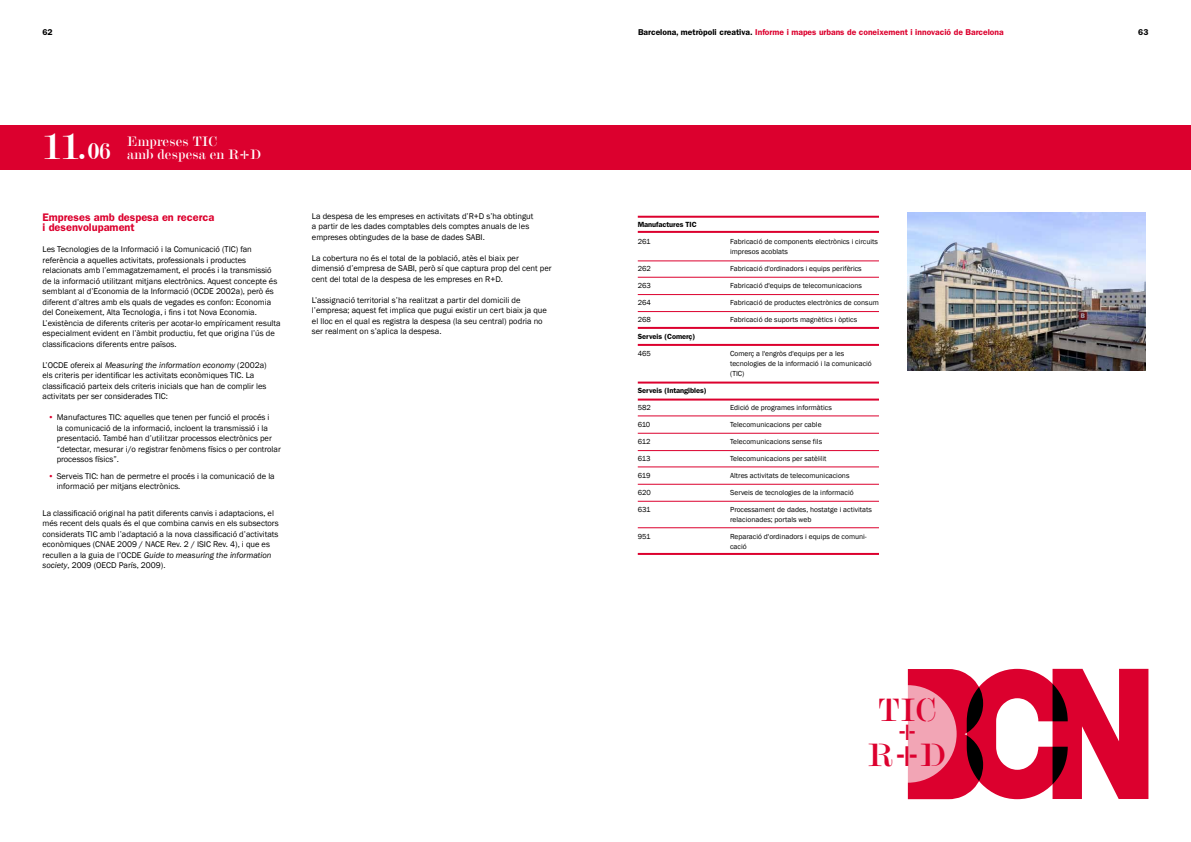
<style>
.page{position:relative;width:1191px;height:842px;background:#fff}
.page>*{position:absolute;margin:0;border:0;box-sizing:border-box;transform-origin:0 0}
.t1{font:40px "Modern";color:#fff}
.t2{font:33.2px "Modern Stencil";color:#dc002e}
.t3{font:25.8px "Modern Stencil";color:#dc002e}
.t4{font:14px/13px "Modern Stencil";color:#fff}
.t5{font:600 11px/10.5px "Franklin Gothic";color:#dc002e}
.t6{font:8.5px/10.5px "Franklin Gothic";color:#000}
.t7{font:600 8.5px "Franklin Gothic";color:#dc002e}
.t8{font:600 8.5px "Franklin Gothic";color:#000}
.t9{font:7.5px/10px "Franklin Gothic";color:#000}
.t10{font:600 7.5px "Franklin Gothic";letter-spacing:-.01em;color:#000}
.s1{color:#000}
.s2{font-size:25px}
.s3{font-style:italic}
.s4{color:#dc002e}
</style>
<div class="page">
<div style="left:595px;top:125px;width:596px;height:45px;background:#dc002e"></div>
<div style="left:0;top:125px;width:595px;height:45px;background:#dc002e"></div>
<hr style="left:638px;top:261px;width:241px;height:1px;background:#dc002e">
<hr style="left:638px;top:382px;width:241px;height:2px;background:#dc002e">
<hr style="left:638px;top:399px;width:241px;height:2px;background:#dc002e">
<hr style="left:638px;top:553px;width:241px;height:2px;background:#dc002e">
<hr style="left:638px;top:277px;width:241px;height:1px;background:#dc002e">
<hr style="left:638px;top:327px;width:241px;height:2px;background:#dc002e">
<hr style="left:638px;top:344px;width:241px;height:2px;background:#dc002e">
<hr style="left:638px;top:311px;width:241px;height:1px;background:#dc002e">
<hr style="left:638px;top:294px;width:241px;height:1px;background:#dc002e">
<hr style="left:638px;top:416px;width:241px;height:1px;background:#dc002e">
<hr style="left:638px;top:450px;width:241px;height:1px;background:#dc002e">
<hr style="left:638px;top:501px;width:241px;height:1px;background:#dc002e">
<hr style="left:638px;top:527px;width:241px;height:1px;background:#dc002e">
<hr style="left:638px;top:467px;width:241px;height:1px;background:#dc002e">
<hr style="left:638px;top:433px;width:241px;height:1px;background:#dc002e">
<hr style="left:638px;top:484px;width:241px;height:1px;background:#dc002e">
<hr style="left:638px;top:231px;width:241px;height:2px;background:#dc002e">
<hr style="left:638px;top:216px;width:241px;height:2px;background:#dc002e">
<svg style="left:908px;top:669px;width:240px;height:130px"></svg>
<svg style="left:859px;top:685px;width:97px;height:98px"></svg>
<img style="left:907px;top:213px;width:238px;height:158px">
<p class="t8" style="left:43px;top:27px;width:12px">62</p>
<p class="t7" style="left:638px;top:27px;width:367px"><span class="s1">Barcelona, metròpoli creativa.</span> Informe i mapes urbans de coneixement i innovació de Barcelona</p>
<p class="t8" style="left:1138px;top:27px;width:12px">63</p>
<h1 class="t1" style="left:43px;top:127px;width:70px">11.<span class="s2">06</span></h1>
<h3 class="t4" style="left:127px;top:134px;width:136px">Empreses TIC<br>amb despesa en R+D</h3>
<p class="t5" style="left:43px;top:212px;width:173px">Empreses amb despesa en recerca i desenvolupament</p>
<p class="t6" style="left:43px;top:244px;width:240px">Les Tecnologies de la Informació i la Comunicació (TIC) fan referència a aquelles activitats, professionals i productes relacionats amb l’emmagatzemament, el procés i la transmissió de la informació utilitzant mitjans electrònics. Aquest concepte és semblant al d’Economia de la Informació (OCDE 2002a), però és diferent d’altres amb els quals de vegades es confon: Economia del Coneixement, Alta Tecnologia, i fins i tot Nova Economia.<br>L’existència de diferents criteris per acotar-lo empíricament resulta especialment evident en l’àmbit productiu, fet que origina l’ús de classificacions diferents entre països.</p>
<p class="t6" style="left:43px;top:360px;width:226px">L’OCDE ofereix al <span class="s3">Measuring the information economy</span> (2002a) els criteris per identificar les activitats econòmiques TIC. La classificació parteix dels criteris inicials que han de complir les activitats per ser considerades TIC:</p>
<p class="t6" style="left:57px;top:412px;width:226px;text-indent:-8px"><span class="s4">•</span> Manufactures TIC: aquelles que tenen per funció el procés i<br>la comunicació de la informació, incloent la transmissió i la presentació. També han d’utilitzar processos electrònics per “detectar, mesurar i/o registrar fenòmens físics o per controlar processos físics”.</p>
<p class="t6" style="left:57px;top:471px;width:219px;text-indent:-8px"><span class="s4">•</span> Serveis TIC: han de permetre el procés i la comunicació de la informació per mitjans electrònics.</p>
<p class="t6" style="left:43px;top:508px;width:238px">La classificació original ha patit diferents canvis i adaptacions, el més recent dels quals és el que combina canvis en els subsectors considerats TIC amb l’adaptació a la nova classificació d’activitats econòmiques (CNAE 2009 / NACE Rev. 2 / ISIC Rev. 4), i que es recullen a la guia de l’OCDE <span class="s3">Guide to measuring the information society</span>, 2009 (OECD París, 2009).</p>
<p class="t6" style="left:312px;top:211px;width:223px">La despesa de les empreses en activitats d’R+D s’ha obtingut a partir de les dades comptables dels comptes anuals de les empreses obtingudes de la base de dades SABI.</p>
<p class="t6" style="left:312px;top:253px;width:241px">La cobertura no és el total de la població, atès el biaix per dimensió d’empresa de SABI, però sí que captura prop del cent per cent del total de la despesa de les empreses en R+D.</p>
<p class="t6" style="left:312px;top:295px;width:236px">L’assignació territorial s’ha realitzat a partir del domicili de l’empresa; aquest fet implica que pugui existir un cert biaix ja que el lloc en el qual es registra la despesa (la seu central) podria no ser realment on s’aplica la despesa.</p>
<p class="t10" style="left:638px;top:220px;width:60px">Manufactures TIC</p>
<p class="t9" style="left:638px;top:237px;width:14px">261</p>
<p class="t9" style="left:638px;top:264px;width:15px">262</p>
<p class="t9" style="left:638px;top:281px;width:15px">263</p>
<p class="t9" style="left:638px;top:298px;width:15px">264</p>
<p class="t9" style="left:638px;top:315px;width:15px">268</p>
<p class="t10" style="left:638px;top:332px;width:59px">Serveis (Comerç)</p>
<p class="t9" style="left:638px;top:349px;width:15px">465</p>
<p class="t10" style="left:638px;top:386px;width:70px">Serveis (Intangibles)</p>
<p class="t9" style="left:638px;top:403px;width:15px">582</p>
<p class="t9" style="left:638px;top:420px;width:14px">610</p>
<p class="t9" style="left:638px;top:437px;width:14px">612</p>
<p class="t9" style="left:638px;top:454px;width:14px">613</p>
<p class="t9" style="left:638px;top:471px;width:14px">619</p>
<p class="t9" style="left:638px;top:488px;width:15px">620</p>
<p class="t9" style="left:638px;top:505px;width:14px">631</p>
<p class="t9" style="left:638px;top:532px;width:14px">951</p>
<p class="t9" style="left:730px;top:237px;width:149px">Fabricació de components electrònics i circuits impresos acoblats</p>
<p class="t9" style="left:730px;top:264px;width:133px">Fabricació d'ordinadors i equips perifèrics</p>
<p class="t9" style="left:730px;top:281px;width:133px">Fabricació d'equips de telecomunicacions</p>
<p class="t9" style="left:730px;top:298px;width:150px">Fabricació de productes electrònics de consum</p>
<p class="t9" style="left:730px;top:315px;width:129px">Fabricació de suports magnètics i òptics</p>
<p class="t9" style="left:730px;top:349px;width:143px">Comerç a l'engròs d'equips per a les tecnologies de la informació i la comunicació (TIC)</p>
<p class="t9" style="left:730px;top:403px;width:103px">Edició de programes informàtics</p>
<p class="t9" style="left:730px;top:420px;width:93px">Telecomunicacions per cable</p>
<p class="t9" style="left:730px;top:437px;width:93px">Telecomunicacions sense fils</p>
<p class="t9" style="left:730px;top:454px;width:98px">Telecomunicacions per satèl·lit</p>
<p class="t9" style="left:730px;top:471px;width:121px">Altres activitats de telecomunicacions</p>
<p class="t9" style="left:730px;top:488px;width:125px">Serveis de tecnologies de la informació</p>
<p class="t9" style="left:730px;top:505px;width:143px">Processament de dades, hostatge i activitats relacionades; portals web</p>
<p class="t9" style="left:730px;top:532px;width:138px">Reparació d'ordinadors i equips de comuni&shy;cació</p>
<h2 class="t2" style="left:877px;top:689px;width:61px">TIC</h2>
<h3 class="t3" style="left:896px;top:715px;width:23px">+</h3>
<h2 class="t2" style="left:868px;top:734px;width:80px">R+D</h2>
</div>
